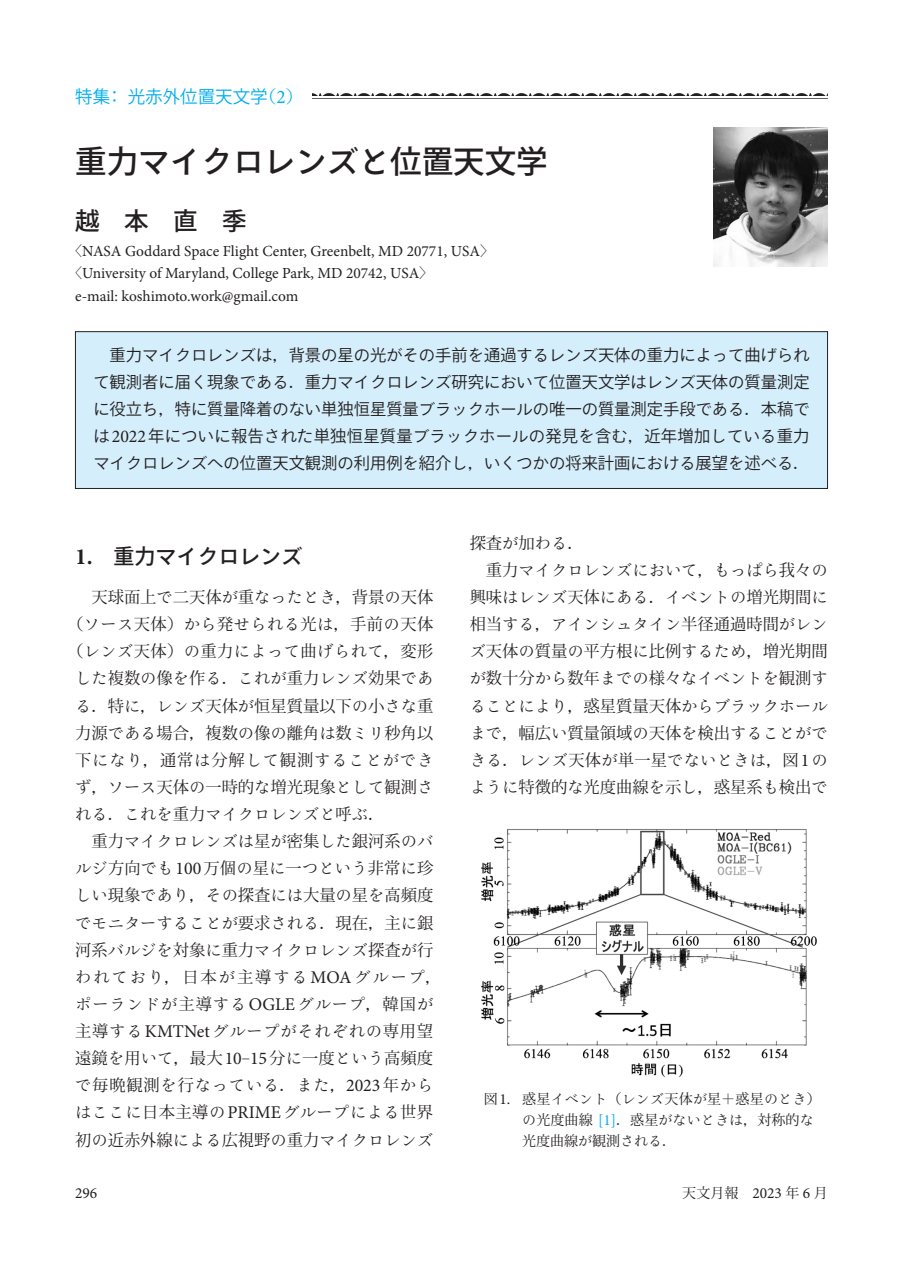
<style>
.page{position:relative;width:903px;height:1275px;background:#fff}
.page>*{position:absolute;margin:0;border:0;box-sizing:border-box;transform-origin:0 0}
.t1{font:500 31.5px "Ryo Gothic Plus N";color:#231f20}
.t2{font:500 24.5px "Koz Go Pr 6 N";color:#231f20}
.t3{font:500 21px "Ryo Gothic Plus N";color:#231f20}
.t4{font:17.5px "Koz Go Pr 6 N";color:#00aeef}
.t5{font:16.28px/27.1px "Ryo Text Plus N";color:#231f20;text-align:justify}
.t6{font:16.28px/27.1px "Koz Min Pr 6 N";color:#231f20;text-align:right}
.t7{font:16.28px/27.1px "Ryo Gothic Plus N";color:#231f20;text-align:right}
.t8{font:16.28px "Koz Go Pr 6 N";color:#231f20}
.t9{font:16.28px/27.1px "Ryo Text Plus N";letter-spacing:.025em;color:#231f20;text-align:center}
.t10{font:16.28px "Ryo Text Plus N";letter-spacing:.05em;color:#231f20}
.t11{font:16.28px "Ryo Text Plus N";letter-spacing:.06em;color:#231f20}
.t12{font:16.28px "Ryo Text Plus N";letter-spacing:.055em;color:#231f20}
.t13{font:16.28px "Ryo Text Plus N";letter-spacing:.12em;color:#231f20}
.t14{font:15.4px "Minion Pro";color:#231f20}
.t15{font:14px/21px "Koz Min Pr 6 N";letter-spacing:.01em;color:#231f20}
.s1{font-family:"Koz Min Pr 6 N"}
.s2{font-family:"Minion Pro";font-size:19.25px}
.s3{font-family:"Koz Go Pr 6 N"}
.s4{font-family:"Koz Min Pr 6 N";font-size:14px}
.s5{font-family:"Ryo Gothic Plus N"}
.s6{font-family:"Minion Pro";font-size:17.85px}
.s7{font-family:"Minion Pro";font-weight:700;font-size:23.1px}
.s8{font-family:"Ryo Text Plus N"}
.s9{font-family:"Minion Pro";font-size:15.4px}
.s10{font-family:"Minion Pro";font-size:15.4px;color:#00aeef}
</style>
<div class="page">
<div style="left:75px;top:331px;width:753px;height:158px;background:#d4effb;border:1px solid #231f20"></div>
<img style="left:714px;top:127px;width:114px;height:139px">
<img style="left:481px;top:829px;width:336px;height:248px">
<img style="left:312px;top:94px;width:516px;height:2px">
<p class="t4" style="left:75px;top:87px;width:229px">特集<span class="s1">：</span>光赤外位置天文学<span class="s1">（</span><span class="s2">2</span><span class="s1">）</span></p>
<h1 class="t1" style="left:75px;top:141px;width:474px"><span class="s3">重力</span>マイクロレンズと<span class="s3">位置天文学</span></h1>
<h2 class="t2" style="left:75px;top:207px;width:173px">越　本　直　季</h2>
<p class="t14" style="left:68px;top:240px;width:427px"><span class="s4">〈</span>NASA Goddard Space Flight Center, Greenbelt, MD 20771, USA<span class="s4">〉</span></p>
<p class="t14" style="left:68px;top:263px;width:367px"><span class="s4">〈</span>University of Maryland, College Park, MD 20742, USA<span class="s4">〉</span></p>
<p class="t14" style="left:75px;top:286px;width:225px">e-mail: koshimoto.work@gmail.com</p>
<p class="t7" style="left:93px;top:342px;width:718px"><span class="s3">重力</span>マイクロレンズは<span class="s1">，</span><span class="s3">背景</span>の<span class="s3">星</span>の<span class="s3">光</span>がその<span class="s3">手前</span>を<span class="s3">通過</span>するレンズ<span class="s3">天体</span>の<span class="s3">重力</span>によって<span class="s3">曲</span>げられて<span class="s3">観測者</span>に<span class="s3">届</span>く<span class="s3">現象</span>である<span class="s1">．</span><span class="s3">重力</span>マイクロレンズ<span class="s3">研究</span>において<span class="s3">位置天文学</span>はレンズ<span class="s3">天体</span>の<span class="s3">質量測定</span></p>
<p class="t8" style="left:93px;top:400px;width:718px"><span class="s5">に</span>役立<span class="s5">ち</span><span class="s1">，</span>特<span class="s5">に</span>質量降着<span class="s5">のない</span>単独恒星質量<span class="s5">ブラックホールの</span>唯一<span class="s5">の</span>質量測定手段<span class="s5">である</span><span class="s1">．</span>本稿<span class="s5">で</span></p>
<p class="t7" style="left:93px;top:423px;width:718px;text-align:left">は<span class="s6">2022</span><span class="s3">年</span>についに<span class="s3">報告</span>された<span class="s3">単独恒星質量</span>ブラックホールの<span class="s3">発見</span>を<span class="s3">含</span>む<span class="s1">，</span><span class="s3">近年増加</span>している<span class="s3">重力</span>マイクロレンズへの<span class="s3">位置天文観測</span>の<span class="s3">利用例</span>を<span class="s3">紹介</span>し<span class="s1">，</span>いくつかの<span class="s3">将来計画</span>における<span class="s3">展望</span>を<span class="s3">述</span>べる<span class="s1">．</span></p>
<p class="t3" style="left:75px;top:543px;width:229px"><span class="s7">1.</span><span class="s3">　重力</span>マイクロレンズ</p>
<p class="t6" style="left:67px;top:584px;width:368px">天球面上<span class="s8">で</span>二天体<span class="s8">が</span>重<span class="s8">なったとき</span>，背景<span class="s8">の</span>天体<br>（<span class="s8">ソース</span>天体）<span class="s8">から</span>発<span class="s8">せられる</span>光<span class="s8">は</span>，手前<span class="s8">の</span>天体</p>
<p class="t9" style="left:67px;top:638px;width:368px"><span class="s1">（</span>レンズ<span class="s1">天体）</span>の<span class="s1">重力</span>によって<span class="s1">曲</span>げられて<span class="s1">，変形</span>した<span class="s1">複数</span>の<span class="s1">像</span>を<span class="s1">作</span>る<span class="s1">．</span>これが<span class="s1">重力</span>レンズ<span class="s1">効果</span>であ</p>
<p class="t6" style="left:75px;top:692px;width:360px;text-align:left"><span class="s8">る</span>．特<span class="s8">に</span>，<span class="s8">レンズ</span>天体<span class="s8">が</span>恒星質量以下<span class="s8">の</span>小<span class="s8">さな</span>重力源<span class="s8">である</span>場合，複数<span class="s8">の</span>像<span class="s8">の</span>離角<span class="s8">は</span>数<span class="s8">ミリ</span>秒角以</p>
<p class="t12" style="left:75px;top:750px;width:360px"><span class="s1">下</span>になり<span class="s1">，通常</span>は<span class="s1">分解</span>して<span class="s1">観測</span>することができ</p>
<p class="t6" style="left:75px;top:774px;width:360px"><span class="s8">ず</span>，<span class="s8">ソース</span>天体<span class="s8">の</span>一時的<span class="s8">な</span>増光現象<span class="s8">として</span>観測<span class="s8">さ</span></p>
<p class="t5" style="left:75px;top:801px;width:311px">れる<span class="s1">．</span>これを<span class="s1">重力</span>マイクロレンズと<span class="s1">呼</span>ぶ<span class="s1">．</span></p>
<p class="t5" style="left:91px;top:828px;width:343px"><span class="s1">重力</span>マイクロレンズは<span class="s1">星</span>が<span class="s1">密集</span>した<span class="s1">銀河系</span>のバ</p>
<p class="t5" style="left:75px;top:855px;width:360px">ルジ<span class="s1">方向</span>でも<span class="s6">100</span><span class="s1">万個</span>の<span class="s1">星</span>に<span class="s1">一</span>つという<span class="s1">非常</span>に<span class="s1">珍</span></p>
<p class="t5" style="left:75px;top:882px;width:360px">しい<span class="s1">現象</span>であり<span class="s1">，</span>その<span class="s1">探査</span>には<span class="s1">大量</span>の<span class="s1">星</span>を<span class="s1">高頻度</span></p>
<p class="t5" style="left:75px;top:909px;width:360px">でモニターすることが<span class="s1">要求</span>される<span class="s1">．現在，主</span>に<span class="s1">銀</span></p>
<p class="t5" style="left:75px;top:936px;width:360px"><span class="s1">河系</span>バルジを<span class="s1">対象</span>に<span class="s1">重力</span>マイクロレンズ<span class="s1">探査</span>が<span class="s1">行</span></p>
<p class="t13" style="left:75px;top:967px;width:368px">われており<span class="s1">，日本</span>が<span class="s1">主導</span>する<span class="s6">MOA</span>グループ<span class="s1">，</span></p>
<p class="t11" style="left:75px;top:994px;width:360px">ポーランドが<span class="s1">主導</span>する<span class="s6">OGLE</span>グループ<span class="s1">，韓国</span>が</p>
<p class="t10" style="left:75px;top:1021px;width:360px"><span class="s1">主導</span>する<span class="s6">KMTNet</span>グループがそれぞれの<span class="s1">専用望</span></p>
<p class="t6" style="left:75px;top:1045px;width:360px">遠鏡<span class="s8">を</span>用<span class="s8">いて</span>，最大<span class="s6">10</span>‒<span class="s6">15</span>分<span class="s8">に</span>一度<span class="s8">という</span>高頻度</p>
<p class="t5" style="left:75px;top:1072px;width:360px">で<span class="s1">毎晩観測</span>を<span class="s1">行</span>なっている<span class="s1">．</span>また<span class="s1">，</span><span class="s6">2023</span><span class="s1">年</span>からはここに<span class="s1">日本主導</span>の<span class="s6">PRIME</span>グループによる<span class="s1">世界初</span>の<span class="s1">近赤外線</span>による<span class="s1">広視野</span>の<span class="s1">重力</span>マイクロレンズ</p>
<p class="t6" style="left:470px;top:530px;width:115px">探査<span class="s8">が</span>加<span class="s8">わる</span>．</p>
<p class="t5" style="left:470px;top:556px;width:360px;text-indent:16px"><span class="s1">重力</span>マイクロレンズにおいて<span class="s1">，</span>もっぱら<span class="s1">我々</span>の<span class="s1">興味</span>はレンズ<span class="s1">天体</span>にある<span class="s1">．</span>イベントの<span class="s1">増光期間</span>に<span class="s1">相当</span>する<span class="s1">，</span>アインシュタイン<span class="s1">半径通過時間</span>がレン</p>
<p class="t6" style="left:470px;top:638px;width:360px"><span class="s8">ズ</span>天体<span class="s8">の</span>質量<span class="s8">の</span>平方根<span class="s8">に</span>比例<span class="s8">するため</span>，増光期間</p>
<p class="t5" style="left:470px;top:665px;width:360px">が<span class="s1">数十分</span>から<span class="s1">数年</span>までの<span class="s1">様々</span>なイベントを<span class="s1">観測</span>することにより<span class="s1">，惑星質量天体</span>からブラックホールまで<span class="s1">，幅広</span>い<span class="s1">質量領域</span>の<span class="s1">天体</span>を<span class="s1">検出</span>することができる<span class="s1">．</span>レンズ<span class="s1">天体</span>が<span class="s1">単一星</span>でないときは<span class="s1">，図</span><span class="s6">1</span>の</p>
<p class="t6" style="left:470px;top:774px;width:360px"><span class="s8">ように</span>特徴的<span class="s8">な</span>光度曲線<span class="s8">を</span>示<span class="s8">し</span>，惑星系<span class="s8">も</span>検出<span class="s8">で</span></p>
<p class="t15" style="left:522px;top:1088px;width:300px;text-indent:-38px">図<span class="s9">1.</span> 惑星<span class="s8">イベント</span>（<span class="s8">レンズ</span>天体<span class="s8">が</span>星＋惑星<span class="s8">のとき</span>）<span class="s8">の</span>光度曲線 <span class="s10">[1]</span>．惑星<span class="s8">がないときは</span>，対称的<span class="s8">な</span>光度曲線<span class="s8">が</span>観測<span class="s8">される</span>．</p>
<p class="t14" style="left:75px;top:1182px;width:24px">296</p>
<p class="t15" style="left:682px;top:1182px;width:147px">天文月報　<span class="s9">2023</span> 年 <span class="s9">6</span> 月</p>
</div>
